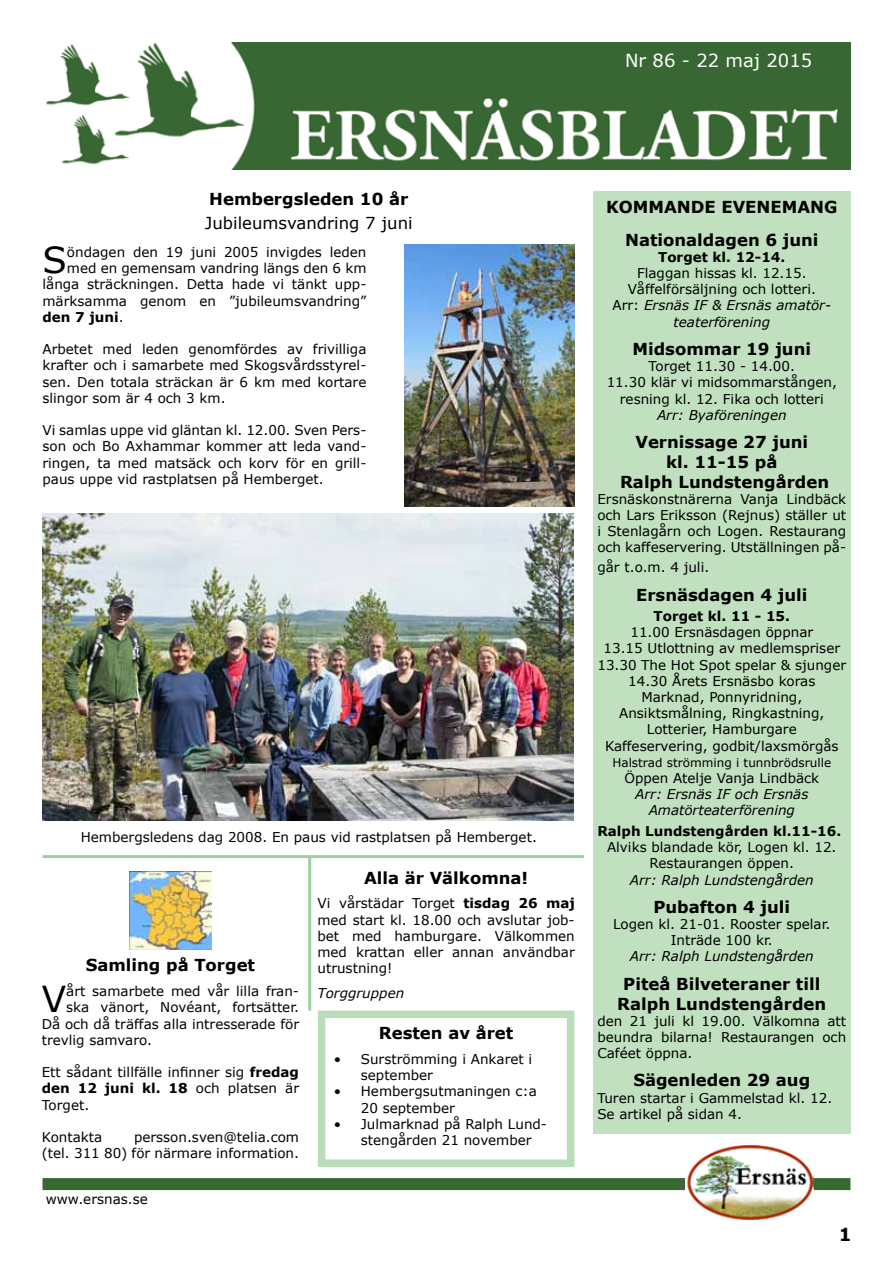
<style>
.page{position:relative;width:893px;height:1263px;background:#fff}
.page>*{position:absolute;margin:0;border:0;box-sizing:border-box;transform-origin:0 0}
.t1{font:35.85px "Verdana";color:#000}
.t2{font:18px "Verdana";color:#fff}
.t3{font:700 18px "Verdana";color:#000}
.t4{font:700 16.5px/19.8px "Verdana";color:#000;text-align:center}
.t5{font:16.5px "Verdana";color:#000}
.t6{font:13.5px/16.2px "Verdana";color:#000;text-align:justify}
.t7{font:italic 13.5px/16.2px "Verdana";color:#000;text-align:center}
.t8{font:700 13.5px "Verdana";color:#000}
.t9{font:12px "Verdana";color:#000}
.s1{font-weight:400}
.s2{font-weight:700}
.s3{font-style:italic}
</style>
<div class="page">
<img style="left:46px;top:43px;width:804px;height:127px">
<div style="left:43px;top:1178px;width:807px;height:12px;background:#396833"></div>
<img style="left:686px;top:1145px;width:127px;height:75px">
<div style="left:593px;top:192px;width:257px;height:942px;background:#c0e0bf"></div>
<div style="left:318px;top:1010px;width:256px;height:157px;border:8px solid #b9ddb8"></div>
<img style="left:43px;top:514px;width:531px;height:307px">
<hr style="left:43px;top:855px;width:541px;height:3px;background:#9ed09e">
<hr style="left:308px;top:857px;width:3px;height:153px;background:#9ed09e">
<img style="left:130px;top:871px;width:81px;height:79px">
<img style="left:405px;top:244px;width:170px;height:262px">
<h2 class="t2" style="left:625px;top:48px;width:189px">Nr 86 - 22 maj 2015</h2>
<p class="t4" style="left:209px;top:188px;width:201px">Hembergsleden 10 år</p>
<p class="t5" style="left:205px;top:211px;width:209px">Jubileumsvandring 7 juni</p>
<h1 class="t1" style="left:43px;top:235px;width:26px">S</h1>
<p class="t6" style="left:67px;top:244px;width:301px">öndagen den 19 juni 2005 invigdes leden</p>
<p class="t6" style="left:67px;top:260px;width:301px">med en gemensam vandring längs den 6 km</p>
<p class="t6" style="left:43px;top:276px;width:325px">långa sträckningen. Detta hade vi tänkt upp-</p>
<p class="t6" style="left:43px;top:292px;width:325px">märksamma genom en ”jubileumsvandring”</p>
<p class="t8" style="left:43px;top:307px;width:83px">den 7 juni<span class="s1">.</span></p>
<p class="t6" style="left:43px;top:341px;width:325px">Arbetet med leden genomfördes av frivilliga krafter och i samarbete med Skogsvårdsstyrel&shy;sen. Den totala sträckan är 6 km med kortare slingor som är 4 och 3 km.</p>
<p class="t6" style="left:43px;top:422px;width:325px">Vi samlas uppe vid gläntan kl. 12.00. Sven Pers&shy;son och Bo Axhammar kommer att leda vand&shy;ringen, ta med matsäck och korv för en grill&shy;paus uppe vid rastplatsen på Hemberget.</p>
<p class="t6" style="left:81px;top:828px;width:458px">Hembergsledens dag 2008. En paus vid rastplatsen på Hemberget.</p>
<p class="t4" style="left:86px;top:955px;width:171px">Samling på Torget</p>
<h1 class="t1" style="left:42px;top:975px;width:26px">V</h1>
<p class="t6" style="left:66px;top:983px;width:234px">årt samarbete med vår lilla fran-</p>
<p class="t6" style="left:66px;top:999px;width:234px">ska vänort, Novéant, fortsätter.</p>
<p class="t6" style="left:42px;top:1015px;width:259px">Då och då träffas alla intresserade för</p>
<p class="t6" style="left:42px;top:1031px;width:112px">trevlig samvaro.</p>
<p class="t6" style="left:42px;top:1064px;width:259px">Ett sådant tillfälle infinner sig <span class="s2">fredag den 12 juni kl. 18</span> och platsen är Torget.</p>
<p class="t6" style="left:42px;top:1129px;width:62px">Kontakta</p>
<p class="t6" style="left:42px;top:1129px;width:259px;text-align:right">persson.sven@telia.com<br>(tel. 311 80) för närmare information.</p>
<p class="t6" style="left:46px;top:1191px;width:104px">www.ersnas.se</p>
<p class="t4" style="left:364px;top:867px;width:166px">Alla är Välkomna!</p>
<p class="t6" style="left:317px;top:895px;width:259px">Vi vårstädar Torget <span class="s2">tisdag 26 maj </span>med start kl. 18.00 och avslutar job&shy;bet med hamburgare. Välkommen med krattan eller annan användbar utrustning!</p>
<p class="t7" style="left:317px;top:985px;width:88px">Torggruppen</p>
<p class="t4" style="left:379px;top:1023px;width:136px">Resten av året</p>
<p class="t6" style="left:361px;top:1051px;width:173px;text-indent:-27px">• Surströmming i Ankaret i september</p>
<p class="t6" style="left:361px;top:1083px;width:177px;text-indent:-27px">• Hembergsutmaningen c:a<br>20 september</p>
<p class="t6" style="left:361px;top:1115px;width:188px;text-indent:-27px">• Julmarknad på Ralph Lund&shy;stengården 21 november</p>
<p class="t4" style="left:606px;top:190px;width:233px;line-height:32.5px">KOMMANDE EVENEMANG<br>Nationaldagen 6 juni</p>
<p class="t8" style="left:658px;top:247px;width:129px">Torget kl. 12-14.</p>
<p class="t6" style="left:612px;top:265px;width:220px;text-align:center">Flaggan hissas kl. 12.15.<br>Våffelförsäljning och lotteri.<br>Arr: <span class="s3">Ersnäs IF &amp; Ersnäs amatör&shy;teaterförening</span></p>
<p class="t4" style="left:632px;top:339px;width:180px">Midsommar 19 juni</p>
<p class="t6" style="left:607px;top:358px;width:232px;text-align:center">Torget 11.30 - 14.00.<br>11.30 klär vi midsommarstången, resning kl. 12. Fika och lotteri</p>
<p class="t7" style="left:657px;top:407px;width:131px">Arr: Byaföreningen</p>
<p class="t4" style="left:620px;top:432px;width:211px">Vernissage 27 juni<br>kl. 11-15 på<br>Ralph Lundstengården</p>
<p class="t6" style="left:597px;top:491px;width:250px">Ersnäskonstnärerna Vanja Lindbäck och Lars Eriksson (Rejnus) ställer ut i Stenlagårn och Logen. Restaurang och kaffeservering. Utställningen på-</p>
<p class="t6" style="left:597px;top:559px;width:113px">går t.o.m. 4 juli.</p>
<p class="t4" style="left:636px;top:584px;width:173px">Ersnäsdagen 4 juli</p>
<p class="t8" style="left:654px;top:606px;width:138px">Torget kl. 11 - 15.</p>
<p class="t6" style="left:597px;top:624px;width:250px;text-align:center">11.00 Ersnäsdagen öppnar<br>13.15 Utlottning av medlemspriser<br>13.30 The Hot Spot spelar &amp; sjunger<br>14.30 Årets Ersnäsbo koras<br>Marknad, Ponnyridning,<br>Ansiktsmålning, Ringkastning,<br>Lotterier, Hamburgare<br>Kaffeservering, godbit/laxsmörgås</p>
<p class="t9" style="left:612px;top:754px;width:220px">Halstrad strömming i tunnbrödsrulle</p>
<p class="t6" style="left:624px;top:770px;width:196px">Öppen Atelje Vanja Lindbäck</p>
<p class="t7" style="left:635px;top:786px;width:175px">Arr: Ersnäs IF och Ersnäs<br>Amatörteaterförening</p>
<p class="t8" style="left:597px;top:821px;width:245px">Ralph Lundstengården kl.11-16.</p>
<p class="t6" style="left:607px;top:839px;width:231px;text-align:center">Alviks blandade kör, Logen kl. 12.<br>Restaurangen öppen.</p>
<p class="t7" style="left:630px;top:871px;width:185px">Arr: Ralph Lundstengården</p>
<p class="t4" style="left:653px;top:896px;width:138px">Pubafton 4 juli</p>
<p class="t6" style="left:613px;top:916px;width:219px;text-align:center">Logen kl. 21-01. Rooster spelar.<br>Inträde 100 kr.</p>
<p class="t7" style="left:630px;top:948px;width:185px">Arr: Ralph Lundstengården</p>
<p class="t4" style="left:617px;top:973px;width:211px">Piteå Bilveteraner till<br>Ralph Lundstengården</p>
<p class="t6" style="left:597px;top:1012px;width:250px">den 21 juli kl 19.00. Välkomna att beundra bilarna! Restaurangen och Caféet öppna.</p>
<p class="t4" style="left:633px;top:1070px;width:178px">Sägenleden 29 aug</p>
<p class="t6" style="left:597px;top:1089px;width:236px">Turen startar i Gammelstad kl. 12.<br>Se artikel på sidan 4.</p>
<h2 class="t3" style="left:839px;top:1221px;width:14px">1</h2>
</div>
